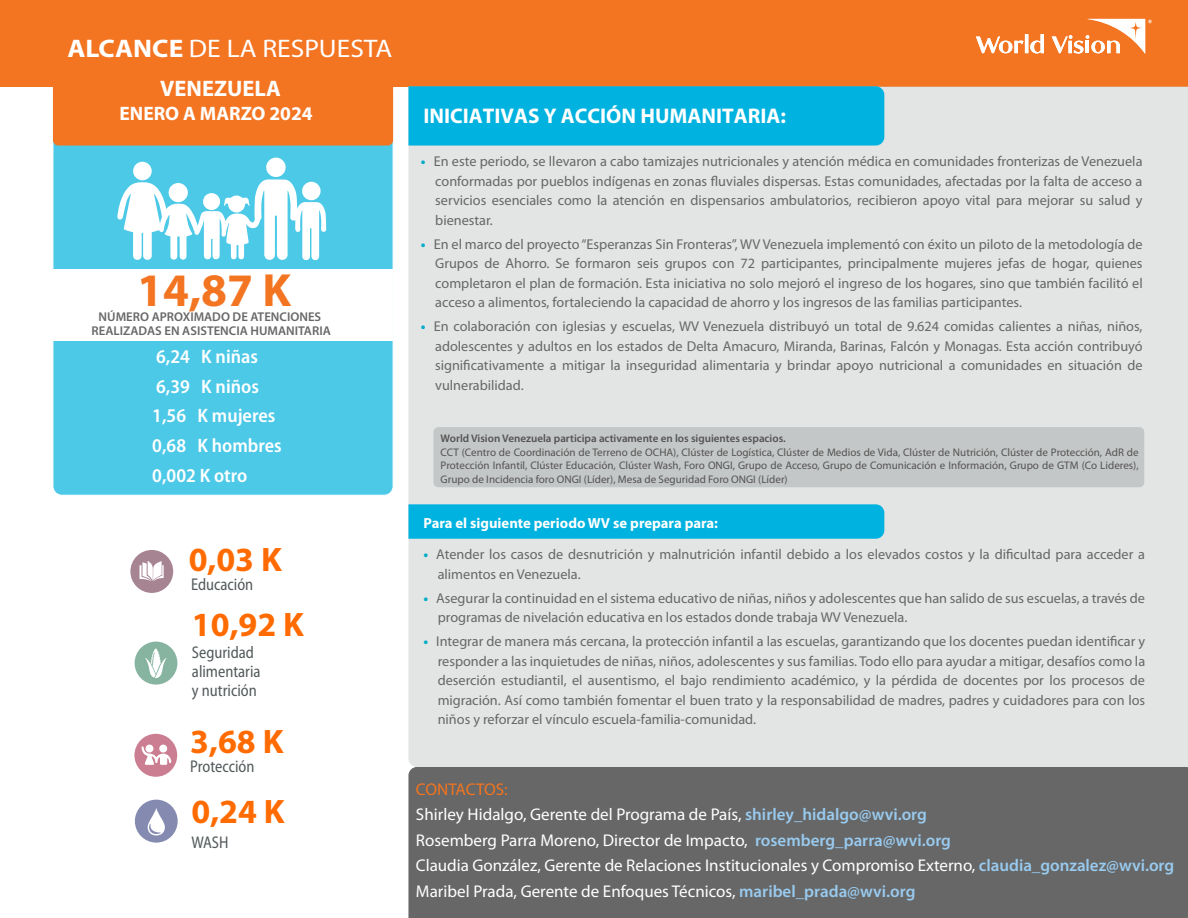
<style>
.page{position:relative;width:1188px;height:918px;background:#fff}
.page>*{position:absolute;margin:0;border:0;box-sizing:border-box;transform-origin:0 0}
.t1{font:700 46.8px "Myriad Pro";color:#f37421}
.t2{font:700 34.05px "Myriad Pro";color:#ff6b00}
.t3{font:25.5px "Myriad Pro";color:#fff;scale:1.08 1}
.t4{font:700 22.5px "Myriad Pro";color:#fff}
.t5{font:700 21.3px "Myriad Pro";color:#fff}
.t6{font:600 semi-condensed 19.5px/29.7px "Myriad Pro";color:#fff}
.t7{font:700 19.5px "Myriad Pro";color:#fff}
.t8{font:16.95px/25.5px "Myriad Pro";color:#fff}
.t9{font:semi-condensed 16.95px/18.9px "Myriad Pro";color:#52595a;scale:.93 1}
.t10{font:700 14.7px "Myriad Pro";color:#fff}
.t11{font:14.25px/19.5px "Myriad Pro";color:#666766;text-align:justify}
.t12{font:600 12.75px/13.8px "Myriad Pro";color:#666766;text-align:center}
.t13{font:11.1px/13.5px "Myriad Pro";color:#231f20;text-align:justify}
.t14{font:600 11.1px "Myriad Pro";color:#231f20}
.s1{font-weight:700}
.s2{font-weight:700;color:#00acca}
.s3{color:#f37421}
.s4{font-weight:600;color:#99caef}
</style>
<div class="page">
<div style="left:408px;top:767px;width:780px;height:151px;background:#666766"></div>
<div style="left:0;top:0;width:1188px;height:87px;background:#f37421"></div>
<svg style="left:976px;top:19px;width:176px;height:35px"></svg>
<div style="left:53px;top:88px;width:340px;height:407px;background:#4dc9e8;border-radius:9px"></div>
<div style="left:53px;top:87px;width:340px;height:59px;background:#f37421"></div>
<div style="left:44px;top:269px;width:349px;height:71px;background:#fff"></div>
<div style="left:408px;top:86px;width:780px;height:681px;background:#e3e5e5"></div>
<div style="left:408px;top:504px;width:476px;height:35px;background:#00b2df"></div>
<div style="left:408px;top:86px;width:476px;height:60px;background:#00b2df"></div>
<div style="left:266px;top:158px;width:20px;height:19px;background:#fff;border-radius:50%"></div>
<div style="left:133px;top:162px;width:19px;height:18px;background:#fff;border-radius:50%"></div>
<svg style="left:117px;top:179px;width:209px;height:81px"></svg>
<div style="left:433px;top:427px;width:711px;height:60px;background:#c4c7c7;border-radius:5px"></div>
<div style="left:135px;top:642px;width:42px;height:43px;background:#87b3a1;border-radius:50%"></div>
<svg style="left:145px;top:649px;width:22px;height:29px"></svg>
<div style="left:134px;top:734px;width:43px;height:43px;background:#cb7e91;border-radius:50%"></div>
<div style="left:146px;top:745px;width:7px;height:8px;background:#fff;border-radius:50%"></div>
<div style="left:159px;top:745px;width:8px;height:8px;background:#fff;border-radius:50%"></div>
<svg style="left:142px;top:746px;width:29px;height:19px"></svg>
<div style="left:130px;top:550px;width:43px;height:43px;background:#a78492;border-radius:50%"></div>
<svg style="left:140px;top:561px;width:24px;height:20px"></svg>
<div style="left:135px;top:800px;width:43px;height:43px;background:#858bb0;border-radius:50%"></div>
<svg style="left:148px;top:808px;width:17px;height:27px"></svg>
<h3 class="t3" style="left:68px;top:35px;width:302px"><span class="s1">ALCANCE</span> DE LA RESPUESTA</h3>
<h3 class="t4" style="left:160px;top:74px;width:122px">VENEZUELA</h3>
<h3 class="t7" style="left:120px;top:101px;width:195px">ENERO A MARZO 2024</h3>
<h1 class="t1" style="left:137px;top:260px;width:156px">14,87 K</h1>
<h3 class="t6" style="left:152px;top:342px;width:131px">6,24 K niñas<br>6,39 K niños<br>1,56 K mujeres<br>0,68 K hombres<br>0,002 K otro</h3>
<p class="t12" style="left:92px;top:311px;width:241px">NÚMERO APROXIMADO DE ATENCIONES<br>REALIZADAS EN ASISTENCIA HUMANITARIA</p>
<h2 class="t2" style="left:189px;top:538px;width:95px">0,03 K</h2>
<p class="t9" style="left:191px;top:576px;width:69px">Educación</p>
<h2 class="t2" style="left:192px;top:603px;width:114px">10,92 K</h2>
<p class="t9" style="left:192px;top:644px;width:75px">Seguridad alimentaria y nutrición</p>
<h2 class="t2" style="left:190px;top:720px;width:95px">3,68 K</h2>
<p class="t9" style="left:190px;top:757px;width:70px">Protección</p>
<h2 class="t2" style="left:192px;top:790px;width:95px">0,24 K</h2>
<p class="t9" style="left:192px;top:833px;width:41px">WASH</p>
<h3 class="t5" style="left:423px;top:102px;width:364px">INICIATIVAS Y ACCIÓN HUMANITARIA:</h3>
<p class="t11" style="left:435px;top:152px;width:709px;text-indent:-14px"><span class="s2">•</span> En este periodo, se llevaron a cabo tamizajes nutricionales y atención médica en comunidades fronterizas de Venezuela conformadas por pueblos indígenas en zonas fluviales dispersas. Estas comunidades, afectadas por la falta de acceso a servicios esenciales como la atención en dispensarios ambulatorios, recibieron apoyo vital para mejorar su salud y bienestar.</p>
<p class="t11" style="left:435px;top:234px;width:709px;text-indent:-14px"><span class="s2">•</span> En el marco del proyecto “Esperanzas Sin Fronteras”, WV Venezuela implementó con éxito un piloto de la metodología de Grupos de Ahorro. Se formaron seis grupos con 72 participantes, principalmente mujeres jefas de hogar, quienes completaron el plan de formación. Esta iniciativa no solo mejoró el ingreso de los hogares, sino que también facilitó el acceso a alimentos, fortaleciendo la capacidad de ahorro y los ingresos de las familias participantes.</p>
<p class="t11" style="left:435px;top:317px;width:709px;text-indent:-14px"><span class="s2">•</span> En colaboración con iglesias y escuelas, WV Venezuela distribuyó un total de 9.624 comidas calientes a niñas, niños, adolescentes y adultos en los estados de Delta Amacuro, Miranda, Barinas, Falcón y Monagas. Esta acción contribuyó significativamente a mitigar la inseguridad alimentaria y brindar apoyo nutricional a comunidades en situación de vulnerabilidad.</p>
<p class="t14" style="left:441px;top:433px;width:347px">World Vision Venezuela participa activamente en los siguientes espacios.</p>
<p class="t13" style="left:441px;top:446px;width:700px">CCT (Centro de Coordinación de Terreno de OCHA), Clúster de Logística, Clúster de Medios de Vida, Clúster de Nutrición, Clúster de Protección, AdR de Protección Infantil, Clúster Educación, Clúster Wash, Foro ONGI, Grupo de Acceso, Grupo de Comunicación e Información, Grupo de GTM (Co Lideres), Grupo de Incidencia foro ONGI (Líder), Mesa de Seguridad Foro ONGI (Líder)</p>
<p class="t10" style="left:423px;top:513px;width:296px">Para el siguiente periodo WV se prepara para:</p>
<p class="t11" style="left:438px;top:545px;width:709px;text-indent:-14px"><span class="s2">•</span> Atender los casos de desnutrición y malnutrición infantil debido a los elevados costos y la dificultad para acceder a alimentos en Venezuela.</p>
<p class="t11" style="left:438px;top:588px;width:709px;text-indent:-14px"><span class="s2">•</span> Asegurar la continuidad en el sistema educativo de niñas, niños y adolescentes que han salido de sus escuelas, a través de programas de nivelación educativa en los estados donde trabaja WV Venezuela.</p>
<p class="t11" style="left:438px;top:632px;width:709px;text-indent:-14px"><span class="s2">•</span> Integrar de manera más cercana, la protección infantil a las escuelas, garantizando que los docentes puedan identificar y responder a las inquietudes de niñas, niños, adolescentes y sus familias. Todo ello para ayudar a mitigar, desafíos como la deserción estudiantil, el ausentismo, el bajo rendimiento académico, y la pérdida de docentes por los procesos de migración. Así como también fomentar el buen trato y la responsabilidad de madres, padres y cuidadores para con los niños y reforzar el vínculo escuela-familia-comunidad.</p>
<p class="t8" style="left:416px;top:777px;width:760px"><span class="s3">CONTACTOS:<br></span>Shirley Hidalgo, Gerente del Programa de País, <span class="s4">shirley_hidalgo@wvi.org<br></span>Rosemberg Parra Moreno, Director de Impacto, <span class="s4">rosemberg_parra@wvi.org<br></span>Claudia González, Gerente de Relaciones Institucionales y Compromiso Externo, <span class="s4">claudia_gonzalez@wvi.org </span>Maribel Prada, Gerente de Enfoques Técnicos, <span class="s4">maribel_prada@wvi.org</span></p>
</div>
